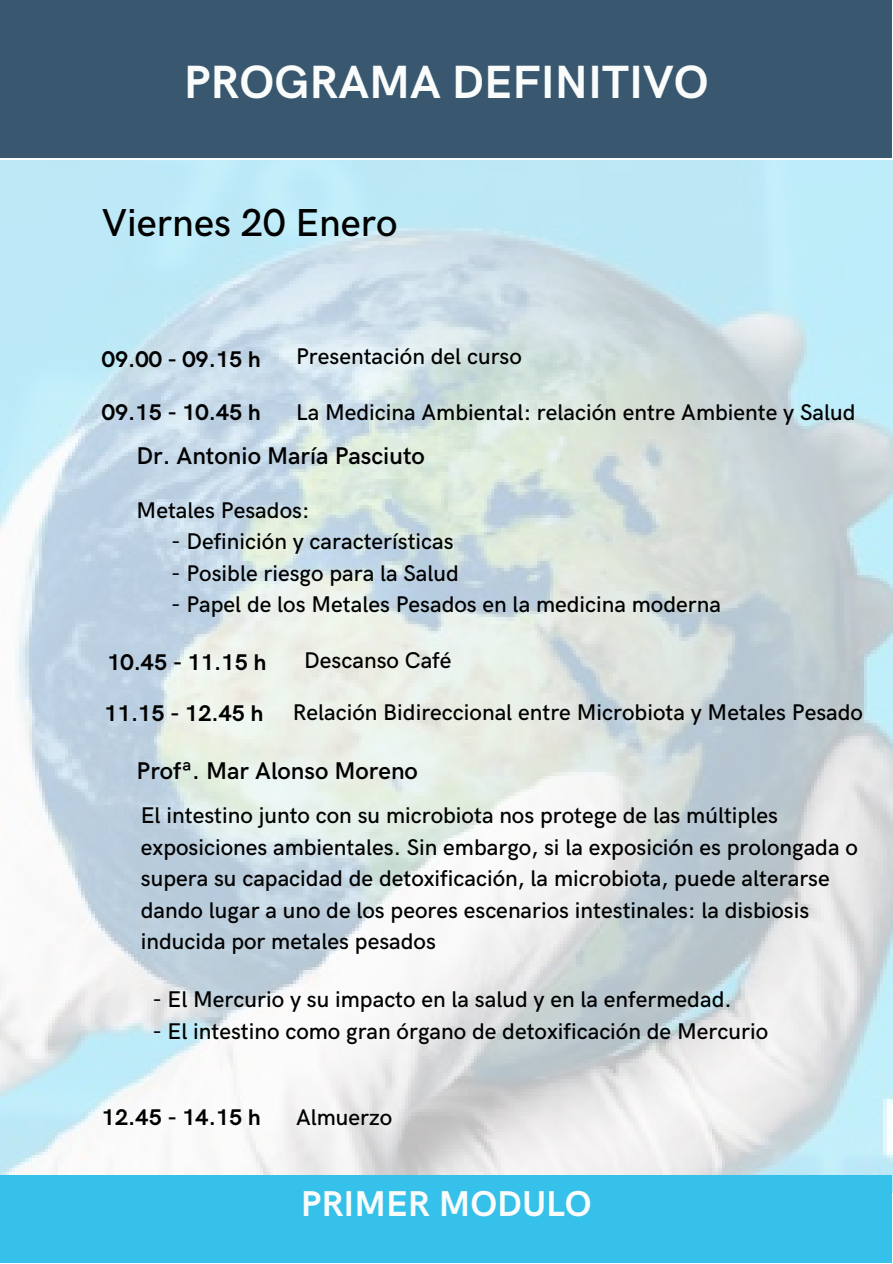
<style>
.page{position:relative;width:893px;height:1264px;background:#fff}
.page>*{position:absolute;margin:0;border:0;box-sizing:border-box;transform-origin:0 0}
.t1{font:700 46.8px "HK Grotesk";color:#f9fcfb}
.t2{font:500 39px "HK Grotesk";color:#000}
.t3{font:700 36px "HK Grotesk";color:#f9fcfb}
.t4{font:600 24.3px "HK Grotesk";color:#000}
.t5{font:500 22.8px/31.5px "HK Grotesk";color:#000}
.t6{font:700 22.8px "HK Grotesk";color:#000}
</style>
<div class="page">
<div style="left:0;top:0;width:891px;height:158px;background:#395870"></div>
<img style="left:0;top:160px;width:892px;height:1032px">
<div style="left:0;top:1175px;width:891px;height:87px;background:#36c1ea"></div>
<h1 class="t1" style="left:184px;top:55px;width:526px">PROGRAMA DEFINITIVO</h1>
<h2 class="t2" style="left:102px;top:201px;width:297px">Viernes 20 Enero</h2>
<p class="t6" style="left:102px;top:346px;width:160px">09.00 - 09.15 h</p>
<p class="t5" style="left:296px;top:341px;width:227px">Presentación del curso</p>
<p class="t6" style="left:102px;top:399px;width:160px">09.15 - 10.45 h</p>
<p class="t5" style="left:296px;top:398px;width:561px">La Medicina Ambiental: relación entre Ambiente y Salud</p>
<p class="t4" style="left:137px;top:442px;width:290px">Dr. Antonio María Pasciuto</p>
<p class="t5" style="left:137px;top:495px;width:174px">Metales Pesados:</p>
<p class="t5" style="left:171px;top:526px;width:284px">- Definición y características</p>
<p class="t5" style="left:171px;top:558px;width:289px">- Posible riesgo para la Salud</p>
<p class="t5" style="left:171px;top:589px;width:551px">- Papel de los Metales Pesados en la medicina moderna</p>
<p class="t5" style="left:304px;top:645px;width:149px">Descanso Café</p>
<p class="t6" style="left:107px;top:649px;width:160px">10.45 - 11.15 h</p>
<p class="t6" style="left:105px;top:700px;width:160px">11.15 - 12.45 h</p>
<p class="t5" style="left:292px;top:697px;width:572px">Relación Bidireccional entre Microbiota y Metales Pesado</p>
<p class="t4" style="left:137px;top:757px;width:283px">Profª. Mar Alonso Moreno</p>
<p class="t5" style="left:141px;top:800px;width:718px">El intestino junto con su microbiota nos protege de las múltiples exposiciones ambientales. Sin embargo, si la exposición es prolongada o supera su capacidad de detoxificación, la microbiota, puede alterarse dando lugar a uno de los peores escenarios intestinales: la disbiosis inducida por metales pesados</p>
<p class="t5" style="left:152px;top:984px;width:580px">- El Mercurio y su impacto en la salud y en la enfermedad.</p>
<p class="t5" style="left:152px;top:1016px;width:617px">- El intestino como gran órgano de detoxificación de Mercurio</p>
<p class="t6" style="left:102px;top:1104px;width:160px">12.45 - 14.15 h</p>
<p class="t5" style="left:296px;top:1101px;width:98px">Almuerzo</p>
<h3 class="t3" style="left:301px;top:1183px;width:292px">PRIMER MODULO</h3>
</div>
